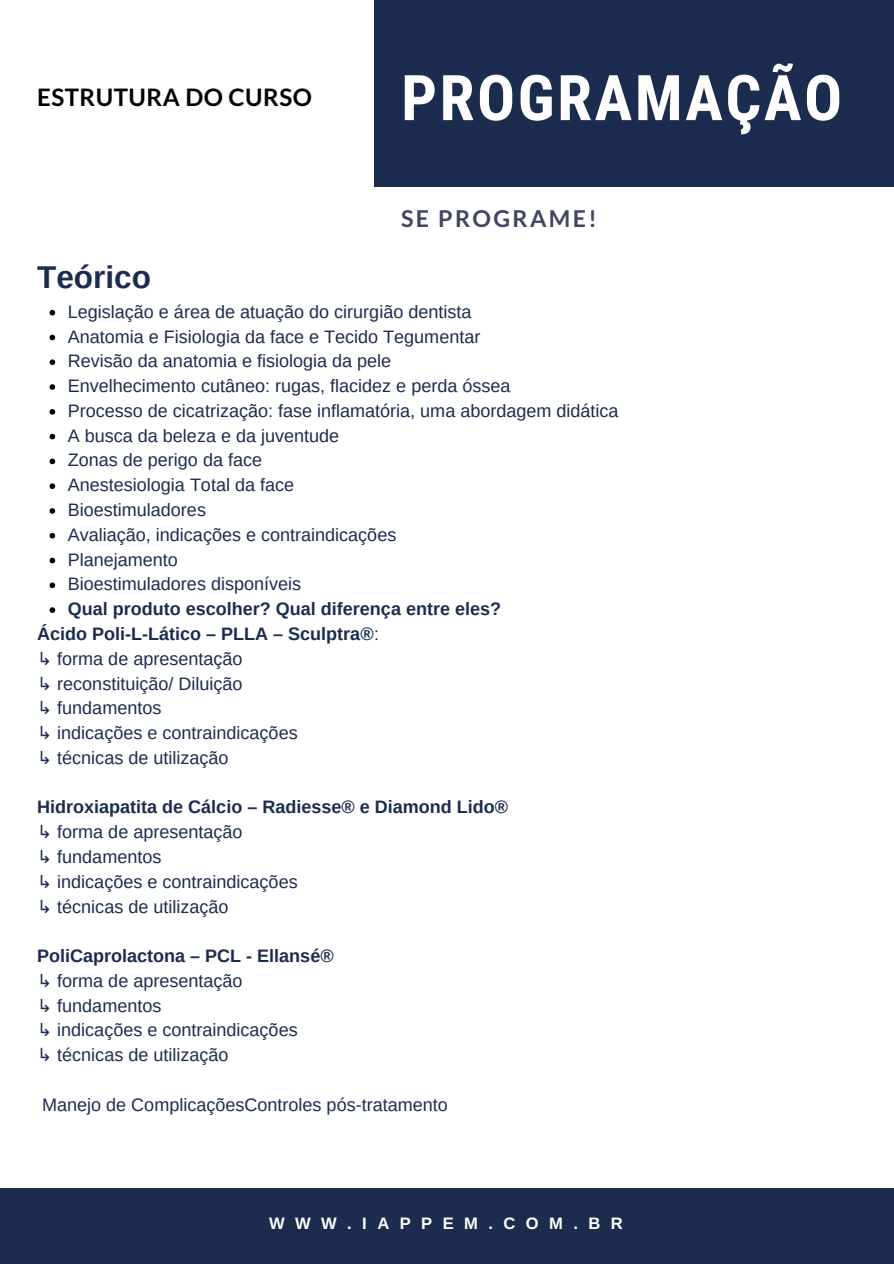
<style>
.page{position:relative;width:894px;height:1264px;background:#fff}
.page>*{position:absolute;margin:0;border:0;box-sizing:border-box;transform-origin:0 0}
.t1{font:700 63px "Roboto Condensed";letter-spacing:.04em;color:#fff}
.t2{font:700 31.5px "Arimo";color:#1c2c4f}
.t3{font:700 24px "Lato";letter-spacing:.02em;color:#000}
.t4{font:700 23.25px "Lato";letter-spacing:.1em;color:#414562}
.t5{font:18px/24.8px "Arimo";color:#1c2c4f}
.t6{font:700 18px "Arimo";color:#1c2c4f}
.t7{font:700 16.5px "Arimo";letter-spacing:.63em;color:#fff}
.s1{font-weight:700}
.s2{font-family:"DejaVu Sans"}
</style>
<div class="page">
<div style="left:0;top:1188px;width:893px;height:75px;background:#1c2c4f"></div>
<div style="left:374px;top:0;width:519px;height:187px;background:#1c2c4f"></div>
<svg style="left:50px;top:310px;width:5px;height:5px"></svg>
<svg style="left:50px;top:335px;width:5px;height:5px"></svg>
<svg style="left:50px;top:359px;width:5px;height:6px"></svg>
<svg style="left:50px;top:384px;width:5px;height:6px"></svg>
<svg style="left:50px;top:409px;width:5px;height:5px"></svg>
<svg style="left:50px;top:434px;width:5px;height:5px"></svg>
<svg style="left:50px;top:458px;width:5px;height:6px"></svg>
<svg style="left:50px;top:483px;width:5px;height:6px"></svg>
<svg style="left:50px;top:508px;width:5px;height:6px"></svg>
<svg style="left:50px;top:533px;width:5px;height:5px"></svg>
<svg style="left:50px;top:557px;width:5px;height:6px"></svg>
<svg style="left:50px;top:582px;width:5px;height:6px"></svg>
<svg style="left:50px;top:607px;width:5px;height:6px"></svg>
<h3 class="t3" style="left:37px;top:82px;width:276px">ESTRUTURA DO CURSO</h3>
<h2 class="t2" style="left:37px;top:260px;width:115px">Teórico</h2>
<h1 class="t1" style="left:401px;top:62px;width:442px">PROGRAMAÇÃO</h1>
<p class="t4" style="left:401px;top:204px;width:197px">SE PROGRAME!</p>
<p class="t5" style="left:68px;top:299px;width:552px">Legislação e área de atuação do cirurgião dentista<br>Anatomia e Fisiologia da face e Tecido Tegumentar<br>Revisão da anatomia e fisiologia da pele<br>Envelhecimento cutâneo: rugas, flacidez e perda óssea<br>Processo de cicatrização: fase inflamatória, uma abordagem didática A busca da beleza e da juventude<br>Zonas de perigo da face<br>Anestesiologia Total da face<br>Bioestimuladores<br>Avaliação, indicações e contraindicações<br>Planejamento<br>Bioestimuladores disponíveis</p>
<p class="t6" style="left:68px;top:599px;width:435px">Qual produto escolher? Qual diferença entre eles?</p>
<p class="t5" style="left:37px;top:621px;width:343px"><span class="s1">Ácido Poli-L-Lático – PLLA – Sculptra®</span>: <span class="s2">↳</span> forma de apresentação<br><span class="s2">↳</span> reconstituição/ Diluição<br><span class="s2">↳</span> fundamentos<br><span class="s2">↳</span> indicações e contraindicações<br><span class="s2">↳</span> técnicas de utilização</p>
<p class="t5" style="left:37px;top:794px;width:472px"><span class="s1">Hidroxiapatita de Cálcio – Radiesse® e Diamond Lido® </span><span class="s2">↳</span> forma de apresentação<br><span class="s2">↳</span> fundamentos<br><span class="s2">↳</span> indicações e contraindicações<br><span class="s2">↳</span> técnicas de utilização</p>
<p class="t5" style="left:37px;top:943px;width:298px"><span class="s1">PoliCaprolactona – PCL - Ellansé® </span><span class="s2">↳</span> forma de apresentação<br><span class="s2">↳</span> fundamentos<br><span class="s2">↳</span> indicações e contraindicações<br><span class="s2">↳</span> técnicas de utilização</p>
<p class="t5" style="left:42px;top:1092px;width:407px">Manejo de ComplicaçõesControles pós-tratamento</p>
<p class="t7" style="left:269px;top:1214px;width:355px">WWW.IAPPEM.COM.BR</p>
</div>
